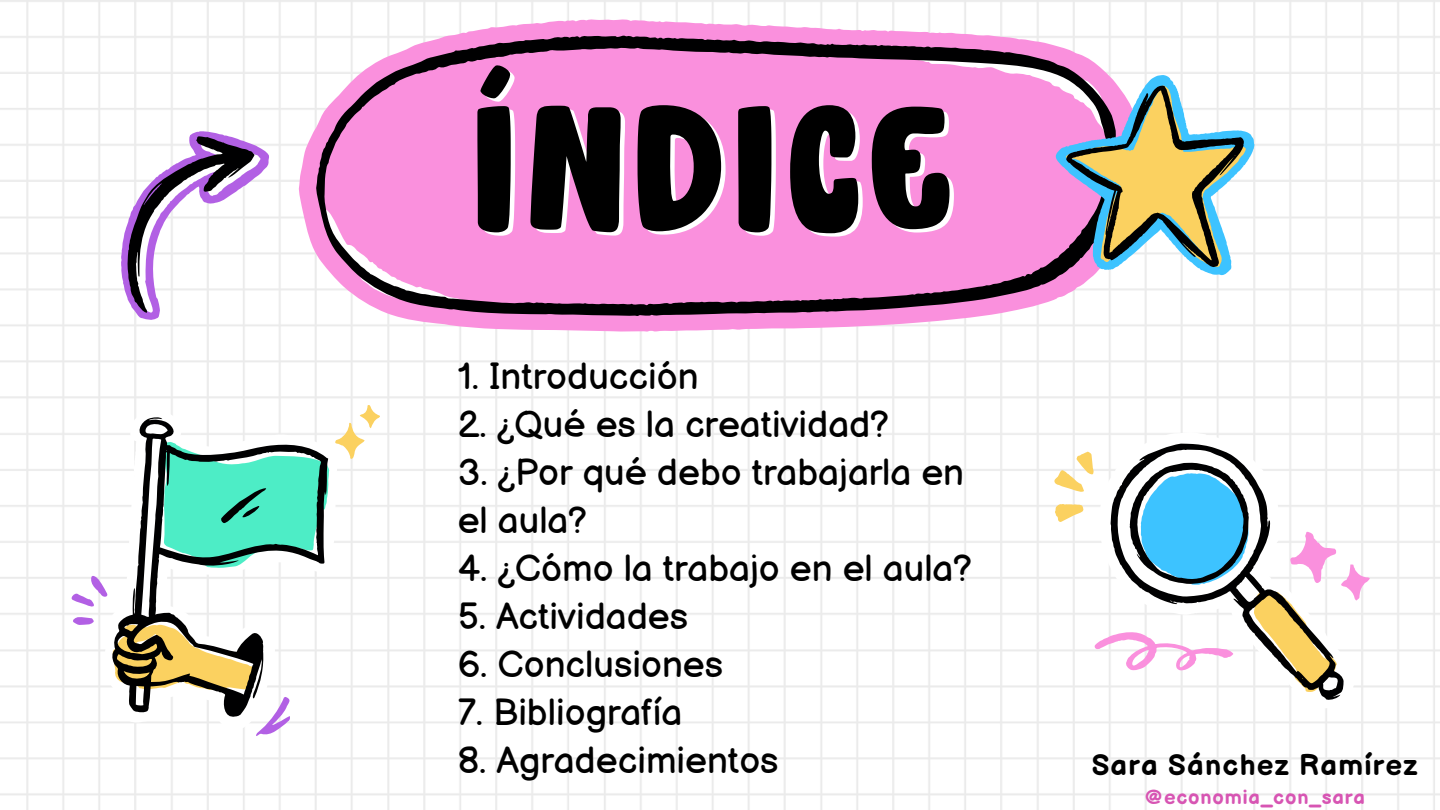
<style>
.page{position:relative;width:1440px;height:810px;background:#fff}
.page>*{position:absolute;margin:0;border:0;box-sizing:border-box;transform-origin:0 0}
.t1{font:700 177.9px "DONGTAO";color:#000}
.t2{font:37px/48px "Balsamiq Sans";color:#000}
.t3{font:700 29.1px "Balsamiq Sans";letter-spacing:.04em;color:#000}
.t4{font:700 20.1px "Balsamiq Sans";letter-spacing:.04em;color:#d755b3}
</style>
<div class="page">
<svg style="left:299px;top:18px;width:842px;height:314px"></svg>
<svg style="left:316px;top:35px;width:804px;height:281px;fill:#fa90dd"></svg>
<svg style="left:323px;top:67px;width:267px;height:239px"></svg>
<div style="left:354px;top:73px;width:749px;height:213px;background:#fa90dd;border-radius:50%"></div>
<svg style="left:668px;top:46px;width:587px;height:239px"></svg>
<svg style="left:69px;top:405px;width:311px;height:331px"></svg>
<svg style="left:1099px;top:432px;width:255px;height:276px"></svg>
<svg style="left:1111px;top:444px;width:233px;height:256px"></svg>
<svg style="left:1053px;top:452px;width:317px;height:241px"></svg>
<svg style="left:119px;top:129px;width:152px;height:195px"></svg>
<p class="t1" style="left:466px;top:98px;width:490px">ÍNDICE</p>
<p class="t2" style="left:458px;top:353px;width:243px">1. Introducción</p>
<p class="t2" style="left:458px;top:401px;width:433px">2. ¿Qué es la creatividad?</p>
<p class="t2" style="left:458px;top:449px;width:508px">3. ¿Por qué debo trabajarla en el aula?</p>
<p class="t2" style="left:458px;top:545px;width:516px">4. ¿Cómo la trabajo en el aula?</p>
<p class="t2" style="left:458px;top:593px;width:232px">5. Actividades</p>
<p class="t2" style="left:458px;top:641px;width:267px">6. Conclusiones</p>
<p class="t2" style="left:458px;top:689px;width:226px">7. Bibliografía</p>
<h1 class="t2" style="left:458px;top:737px;width:322px">8. Agradecimientos</h1>
<p class="t3" style="left:1092px;top:749px;width:328px">Sara Sánchez Ramírez</p>
<p class="t4" style="left:1145px;top:785px;width:222px">@economia_con_sara</p>
</div>
